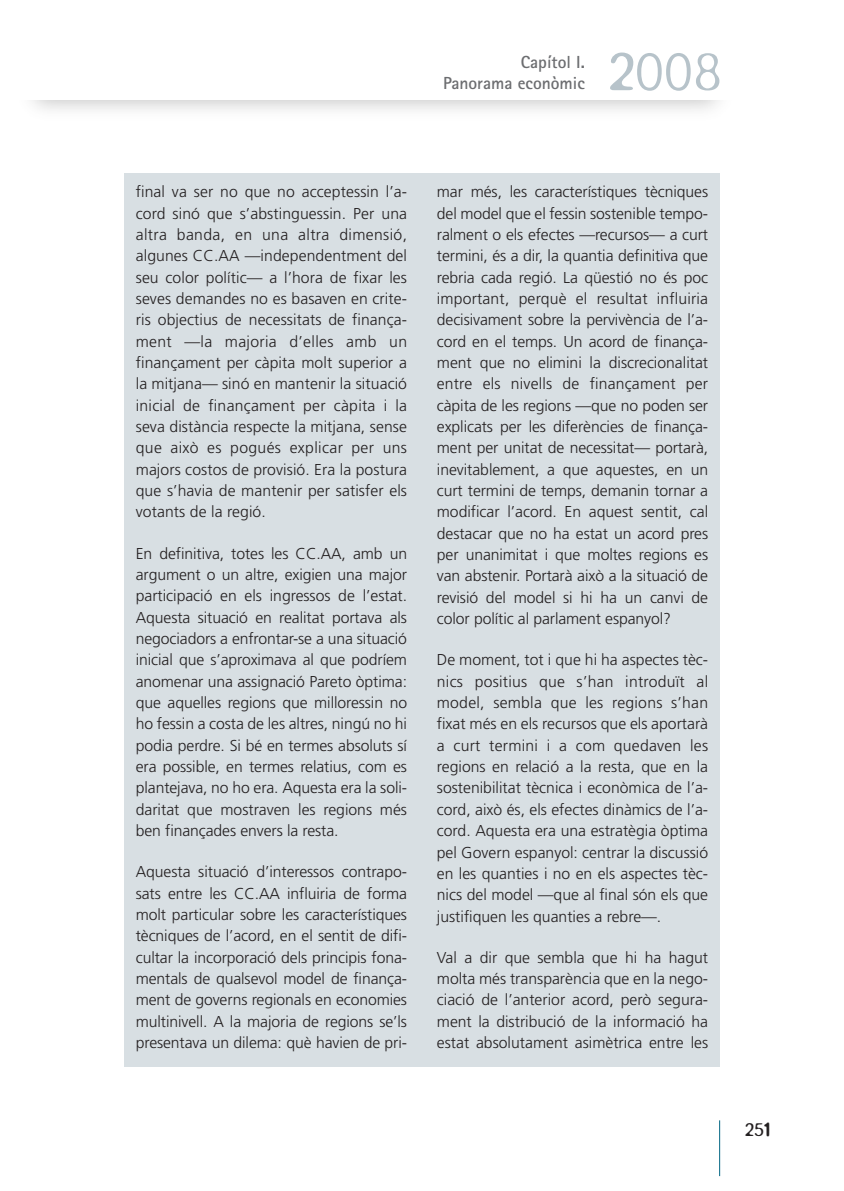
<style>
.page{position:relative;width:844px;height:1191px;background:#fff}
.page>*{position:absolute;margin:0;border:0;box-sizing:border-box;transform-origin:0 0}
.t1{font:300 61.07px "Blur";color:#b7c3ca}
.t2{font:300 21px "Blur";color:#231f20}
.t3{font:700 17.5px/21px "Rotis Sans Serif";color:#6c6d70;text-align:right}
.t4{font:300 15.75px/21.3px "Frutiger";color:#231f20;text-align:justify}
</style>
<div class="page">
<hr style="left:719px;top:1120px;width:1px;height:56px;background:#006683">
<div style="left:124px;top:174px;width:595px;height:893px;background:#d8dfe3"></div>
<p class="t3" style="left:443px;top:54px;width:143px">Capítol I.<br>Panorama econòmic</p>
<h1 class="t1" style="left:606px;top:33px;width:116px">2008</h1>
<p class="t4" style="left:136px;top:182px;width:273px">final va ser no que no acceptessin l’a&shy;cord sinó que s’abstinguessin. Per una altra banda, en una altra dimensió, algunes CC.AA —independentment del seu color polític— a l’hora de fixar les seves demandes no es basaven en crite&shy;ris objectius de necessitats de finança&shy;ment —la majoria d’elles amb un finançament per càpita molt superior a la mitjana— sinó en mantenir la situació inicial de finançament per càpita i la seva distància respecte la mitjana, sense que això es pogués explicar per uns majors costos de provisió. Era la postura que s’havia de mantenir per satisfer els votants de la regió.</p>
<p class="t4" style="left:136px;top:543px;width:273px">En definitiva, totes les CC.AA, amb un argument o un altre, exigien una major participació en els ingressos de l’estat.<br>Aquesta situació en realitat portava als negociadors a enfrontar-se a una situació inicial que s’aproximava al que podríem anomenar una assignació Pareto òptima: que aquelles regions que milloressin no ho fessin a costa de les altres, ningú no hi podia perdre. Si bé en termes absoluts sí era possible, en termes relatius, com es plantejava, no ho era. Aquesta era la soli&shy;daritat que mostraven les regions més ben finançades envers la resta.</p>
<p class="t4" style="left:136px;top:862px;width:273px">Aquesta situació d’interessos contrapo&shy;sats entre les CC.AA influiria de forma molt particular sobre les característiques tècniques de l’acord, en el sentit de difi&shy;cultar la incorporació dels principis fona&shy;mentals de qualsevol model de finança&shy;ment de governs regionals en economies multinivell. A la majoria de regions se’ls presentava un dilema: què havien de pri-</p>
<p class="t4" style="left:437px;top:182px;width:273px">mar més, les característiques tècniques del model que el fessin sostenible tempo&shy;ralment o els efectes —recursos— a curt termini, és a dir, la quantia definitiva que rebria cada regió. La qüestió no és poc important, perquè el resultat influiria decisivament sobre la pervivència de l’a&shy;cord en el temps. Un acord de finança&shy;ment que no elimini la discrecionalitat entre els nivells de finançament per càpita de les regions —que no poden ser explicats per les diferències de finança&shy;ment per unitat de necessitat— portarà, inevitablement, a que aquestes, en un curt termini de temps, demanin tornar a modificar l’acord. En aquest sentit, cal destacar que no ha estat un acord pres per unanimitat i que moltes regions es van abstenir. Portarà això a la situació de revisió del model si hi ha un canvi de color polític al parlament espanyol?</p>
<p class="t4" style="left:437px;top:650px;width:273px">De moment, tot i que hi ha aspectes tèc&shy;nics positius que s’han introduït al model, sembla que les regions s’han fixat més en els recursos que els aportarà a curt termini i a com quedaven les regions en relació a la resta, que en la sostenibilitat tècnica i econòmica de l’a&shy;cord, això és, els efectes dinàmics de l’a&shy;cord. Aquesta era una estratègia òptima pel Govern espanyol: centrar la discussió en les quanties i no en els aspectes tèc&shy;nics del model —que al final són els que justifiquen les quanties a rebre—.</p>
<p class="t4" style="left:437px;top:947px;width:273px">Val a dir que sembla que hi ha hagut molta més transparència que en la nego&shy;ciació de l’anterior acord, però segura&shy;ment la distribució de la informació ha estat absolutament asimètrica entre les</p>
<h2 class="t2" style="left:744px;top:1117px;width:27px">251</h2>
</div>
